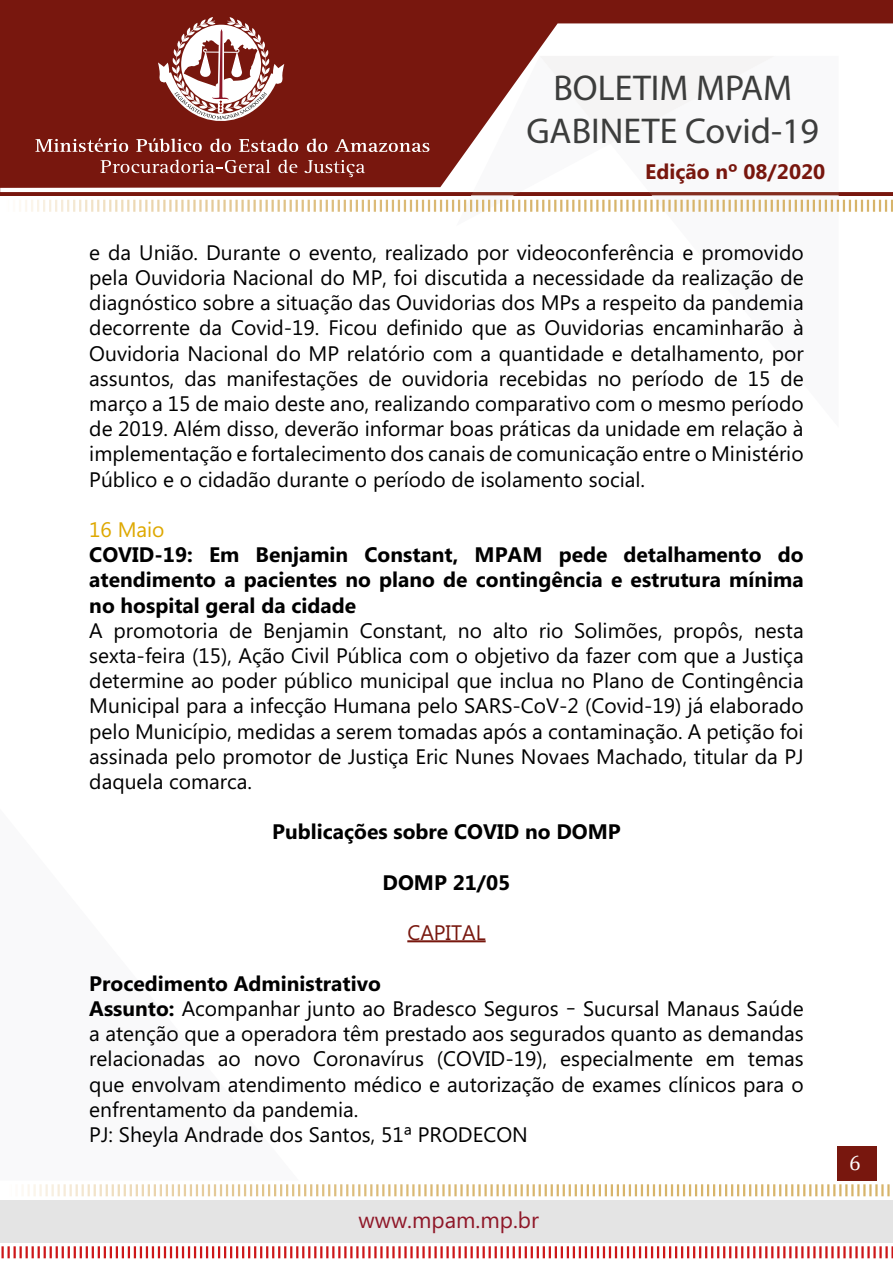
<style>
.page{position:relative;width:893px;height:1263px;background:#fff}
.page>*{position:absolute;margin:0;border:0;box-sizing:border-box;transform-origin:0 0}
.t1{font:36px/43.2px "Myriad Pro";color:#3c3d3c;text-align:center}
.t2{font:22.5px "Microsoft Phags Pa";color:#8f1728}
.t3{font:21px/25.2px "Microsoft Phags Pa";color:#000;text-align:justify}
.t4{font:700 21px/25.2px "Microsoft Phags Pa";color:#000;text-align:justify}
.t5{font:700 21px "Microsoft Phags Pa";color:#78170e}
.t6{font:21px "Microsoft Phags Pa";color:#78170e}
.t7{font:21px "Microsoft Phags Pa";color:#dea800}
.t8{font:21px "Cambria";color:#fff}
.s1{font-weight:700}
</style>
<div class="page">
<div style="left:837px;top:1146px;width:40px;height:34px;background:#78170e"></div>
<div style="left:0;top:0;width:893px;height:195px;background:#78170e"></div>
<div style="left:1px;top:1200px;width:892px;height:43px;background:#e4e4e4"></div>
<svg style="left:2px;top:1246px;width:891px;height:12px"></svg>
<svg style="left:22px;top:1184px;width:868px;height:12px"></svg>
<svg style="left:1px;top:17px;width:892px;height:195px"></svg>
<hr style="left:407px;top:940px;width:79px;height:2px;background:#78170e">
<h1 class="t1" style="left:526px;top:65px;width:294px">BOLETIM MPAM<br>GABINETE Covid-19</h1>
<p class="t5" style="left:645px;top:157px;width:181px">Edição nº 08/2020</p>
<p class="t3" style="left:89px;top:239px;width:716px">e da União. Durante o evento, realizado por videoconferência e promovido pela Ouvidoria Nacional do MP, foi discutida a necessidade da realização de diagnóstico sobre a situação das Ouvidorias dos MPs a respeito da pandemia decorrente da Covid-19. Ficou definido que as Ouvidorias encaminharão à Ouvidoria Nacional do MP relatório com a quantidade e detalhamento, por assuntos, das manifestações de ouvidoria recebidas no período de 15 de março a 15 de maio deste ano, realizando comparativo com o mesmo período de 2019. Além disso, deverão informar boas práticas da unidade em relação à implementação e fortalecimento dos canais de comunicação entre o Ministério Público e o cidadão durante o período de isolamento social.</p>
<p class="t7" style="left:89px;top:515px;width:77px">16 Maio</p>
<p class="t4" style="left:89px;top:541px;width:716px">COVID-19: Em Benjamin Constant, MPAM pede detalhamento do atendimento a pacientes no plano de contingência e estrutura mínima no hospital geral da cidade</p>
<p class="t3" style="left:89px;top:617px;width:716px">A promotoria de Benjamin Constant, no alto rio Solimões, propôs, nesta sexta-feira (15), Ação Civil Pública com o objetivo da fazer com que a Justiça determine ao poder público municipal que inclua no Plano de Contingência Municipal para a infecção Humana pelo SARS-CoV-2 (Covid-19) já elaborado pelo Município, medidas a serem tomadas após a contaminação. A petição foi assinada pelo promotor de Justiça Eric Nunes Novaes Machado, titular da PJ daquela comarca.</p>
<p class="t4" style="left:272px;top:818px;width:350px">Publicações sobre COVID no DOMP</p>
<p class="t4" style="left:383px;top:869px;width:129px">DOMP 21/05</p>
<p class="t6" style="left:407px;top:918px;width:80px">CAPITAL</p>
<p class="t3" style="left:89px;top:969px;width:716px;text-align:left"><span class="s1">Procedimento Administrativo<br>Assunto:</span> Acompanhar junto ao Bradesco Seguros – Sucursal Manaus Saúde a atenção que a operadora têm prestado aos segurados quanto as demandas relacionadas ao novo Coronavírus (COVID-19), especialmente em temas que envolvam atendimento médico e autorização de exames clínicos para o enfrentamento da pandemia.<br>PJ: Sheyla Andrade dos Santos, 51ª PRODECON</p>
<p class="t2" style="left:358px;top:1204px;width:182px">www.mpam.mp.br</p>
<p class="t8" style="left:849px;top:1151px;width:13px">6</p>
</div>
